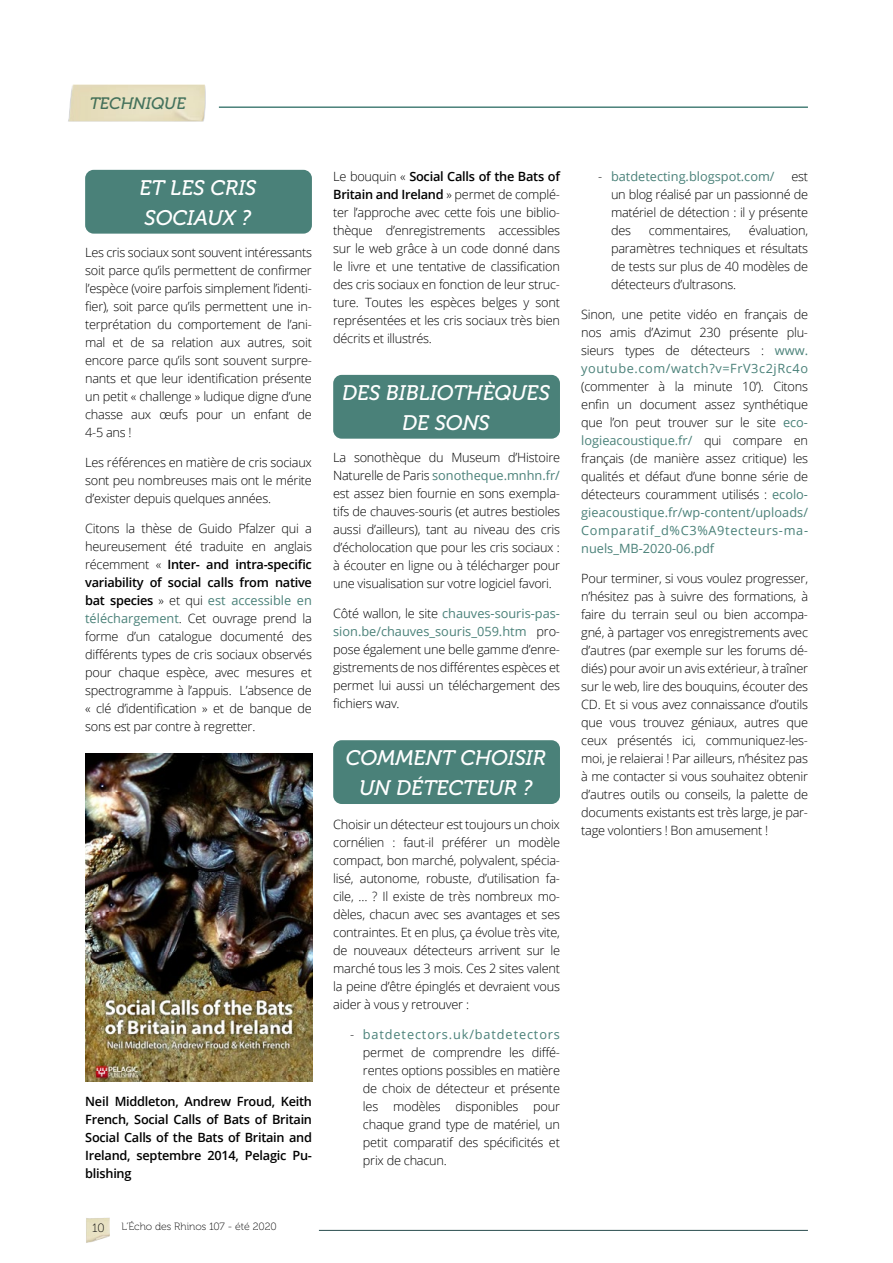
<style>
.page{position:relative;width:893px;height:1263px;background:#fff}
.page>*{position:absolute;margin:0;border:0;box-sizing:border-box;transform-origin:0 0}
.t1{font:italic 21px/30px "Museo 500";color:#fff;text-align:center}
.t2{font:italic 16.5px "Museo 500";color:#4a8179}
.t3{font:300 12.75px/18px "Open Sans";letter-spacing:-.02em;color:#000;text-align:justify}
.t4{font:600 12.75px/18px "Open Sans";letter-spacing:-.02em;color:#000;text-align:justify}
.t5{font:12.75px "Open Sans";color:#4a8179}
.t6{font:12px "Museo 100";color:#000}
.t7{font:10.5px "Museo 100";color:#000}
.s1{font-weight:600}
.s2{font-weight:400;color:#4a8179}
.s3{font-weight:300;color:#000}
</style>
<div class="page">
<img style="left:86px;top:1218px;width:24px;height:25px">
<img style="left:94px;top:1235px;width:16px;height:6px">
<hr style="left:319px;top:1230px;width:489px;height:1px;background:#294b4e">
<hr style="left:219px;top:106px;width:589px;height:2px;background:#4a8179">
<img style="left:68px;top:86px;width:138px;height:36px">
<img style="left:69px;top:85px;width:136px;height:36px">
<div style="left:85px;top:170px;width:227px;height:64px;background:#4a8179;border-radius:9px"></div>
<div style="left:333px;top:375px;width:227px;height:64px;background:#4a8179;border-radius:9px"></div>
<div style="left:333px;top:740px;width:227px;height:64px;background:#4a8179;border-radius:9px"></div>
<img style="left:85px;top:753px;width:227px;height:329px">
<p class="t2" style="left:89px;top:95px;width:98px">TECHNIQUE</p>
<h1 class="t1" style="left:139px;top:172px;width:119px;text-align:left">ET LES CRIS<br>SOCIAUX ?</h1>
<p class="t3" style="left:85px;top:243px;width:228px">Les cris sociaux sont souvent intéressants soit parce qu’ils permettent de confirmer l’espèce (voire parfois simplement l’identi&shy;fier), soit parce qu’ils permettent une in&shy;terprétation du comportement de l’ani&shy;mal et de sa relation aux autres, soit encore parce qu’ils sont souvent surpre&shy;nants et que leur identification présente un petit « challenge » ludique digne d’une chasse aux œufs pour un enfant de 4-5 ans !</p>
<p class="t3" style="left:85px;top:453px;width:228px">Les références en matière de cris sociaux sont peu nombreuses mais ont le mérite d’exister depuis quelques années.</p>
<p class="t3" style="left:85px;top:519px;width:228px">Citons la thèse de Guido Pfalzer qui a heureusement été traduite en anglais récemment « <span class="s1">Inter- and intra-specific variability of social calls from native bat species</span> » et qui <span class="s2">est accessible en téléchargement</span>. Cet ouvrage prend la forme d’un catalogue documenté des différents types de cris sociaux observés pour chaque espèce, avec mesures et spectrogramme à l’appuis. L’absence de « clé d’identification » et de banque de sons est par contre à regretter.</p>
<p class="t4" style="left:85px;top:1092px;width:228px">Neil Middleton, Andrew Froud, Keith French, Social Calls of Bats of Britain Social Calls of the Bats of Britain and Ireland, septembre 2014, Pelagic Pu&shy;blishing</p>
<p class="t6" style="left:92px;top:1221px;width:14px">10</p>
<p class="t7" style="left:122px;top:1221px;width:157px">L’Écho des Rhinos 107 - été 2020</p>
<p class="t3" style="left:333px;top:167px;width:228px">Le bouquin « <span class="s1">Social Calls of the Bats of Britain and Ireland</span> » permet de complé&shy;ter l’approche avec cette fois une biblio&shy;thèque d’enregistrements accessibles sur le web grâce à un code donné dans le livre et une tentative de classification des cris sociaux en fonction de leur struc&shy;ture. Toutes les espèces belges y sont représentées et les cris sociaux très bien décrits et illustrés.</p>
<h1 class="t1" style="left:342px;top:377px;width:209px">DES BIBLIOTHÈQUES<br>DE SONS</h1>
<p class="t3" style="left:333px;top:448px;width:228px">La sonothèque du Museum d’Histoire Naturelle de Paris <span class="s2">sonotheque.mnhn.fr/ </span>est assez bien fournie en sons exempla&shy;tifs de chauves-souris (et autres bestioles aussi d’ailleurs), tant au niveau des cris d’écholocation que pour les cris sociaux : à écouter en ligne ou à télécharger pour une visualisation sur votre logiciel favori.</p>
<p class="t3" style="left:333px;top:604px;width:228px">Côté wallon, le site <span class="s2">chauves-souris-pas&shy;sion.be/chauves_souris_059.htm</span> pro&shy;pose également une belle gamme d’enre&shy;gistrements de nos différentes espèces et permet lui aussi un téléchargement des fichiers wav.</p>
<h1 class="t1" style="left:346px;top:743px;width:202px">COMMENT CHOISIR<br>UN DÉTECTEUR ?</h1>
<p class="t3" style="left:333px;top:815px;width:228px">Choisir un détecteur est toujours un choix cornélien : faut-il préférer un modèle compact, bon marché, polyvalent, spécia&shy;lisé, autonome, robuste, d’utilisation fa&shy;cile, … ? Il existe de très nombreux mo&shy;dèles, chacun avec ses avantages et ses contraintes. Et en plus, ça évolue très vite, de nouveaux détecteurs arrivent sur le marché tous les 3 mois. Ces 2 sites valent la peine d’être épinglés et devraient vous aider à vous y retrouver :</p>
<p class="t3" style="left:363px;top:1025px;width:199px;text-indent:-13px">- <span class="s2">batdetectors.uk/batdetectors </span>permet de comprendre les diffé&shy;rentes options possibles en matière de choix de détecteur et présente les modèles disponibles pour chaque grand type de matériel, un petit comparatif des spécificités et prix de chacun.</p>
<p class="t5" style="left:598px;top:168px;width:178px"><span class="s3">-</span> batdetecting.blogspot.com/</p>
<p class="t3" style="left:611px;top:167px;width:199px;text-indent:180px">est un blog réalisé par un passionné de matériel de détection : il y présente des</p>
<p class="t3" style="left:611px;top:221px;width:199px;text-indent:138px">évaluation, paramètres techniques et résultats de tests sur plus de 40 modèles de détecteurs d’ultrasons.</p>
<p class="t3" style="left:581px;top:305px;width:228px">Sinon, une petite vidéo en français de nos amis d’Azimut 230 présente plu&shy;sieurs types de détecteurs : <span class="s2">www. youtube.com/watch?v=FrV3c2jRc4o</span></p>
<p class="t3" style="left:581px;top:377px;width:228px">(commenter à la minute 10’). Citons enfin un document assez synthétique que l’on peut trouver sur le site <span class="s2">eco&shy;logieacoustique.fr/</span> qui compare en français (de manière assez critique) les qualités et défaut d’une bonne série de détecteurs couramment utilisés : <span class="s2">ecolo&shy;gieacoustique.fr/wp-content/uploads/ Comparatif_d%C3%A9tecteurs-ma&shy;nuels_MB-2020-06.pdf</span></p>
<p class="t3" style="left:581px;top:569px;width:228px">Pour terminer, si vous voulez progresser, n’hésitez pas à suivre des formations, à faire du terrain seul ou bien accompa&shy;gné, à partager vos enregistrements avec d’autres (par exemple sur les forums dé&shy;diés) pour avoir un avis extérieur, à traîner sur le web, lire des bouquins, écouter des CD. Et si vous avez connaissance d’outils que vous trouvez géniaux, autres que ceux présentés ici, communiquez-les&shy;moi, je relaierai ! Par ailleurs, n’hésitez pas à me contacter si vous souhaitez obtenir d’autres outils ou conseils, la palette de documents existants est très large, je par&shy;tage volontiers ! Bon amusement !</p>
<p class="t3" style="left:649px;top:221px;width:84px">commentaires,</p>
</div>
